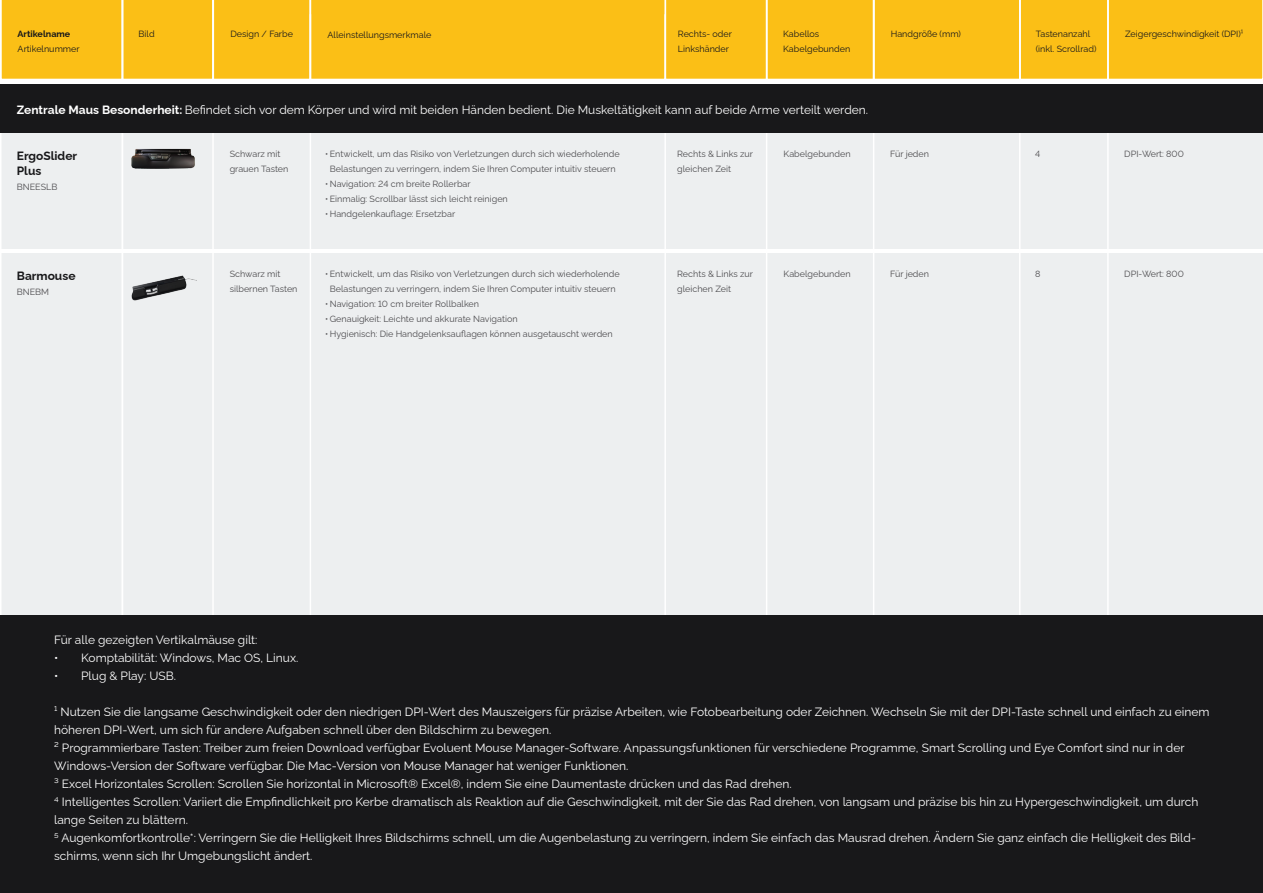
<style>
.page{position:relative;width:1263px;height:893px;background:#fff}
.page>*{position:absolute;margin:0;border:0;box-sizing:border-box;transform-origin:0 0}
.t1{font:12px/18px "Raleway";color:#fff}
.t2{font:700 12px/15px "Raleway";color:#18181a}
.t3{font:9px/15px "Raleway";color:#4d4c4f}
.t4{font:9px/15px "Raleway";color:#18181a}
.t5{font:700 9px "Raleway";color:#18181a}
.s1{font-weight:700}
</style>
<div class="page">
<div style="left:1108px;top:0;width:155px;height:79px;background:#fbbf16"></div>
<div style="left:1107px;top:0;width:156px;height:80px;border:2px solid #fff"></div>
<div style="left:665px;top:0;width:102px;height:79px;background:#fbbf16"></div>
<div style="left:310px;top:0;width:355px;height:79px;background:#fbbf16"></div>
<div style="left:874px;top:0;width:145px;height:79px;background:#fbbf16"></div>
<div style="left:214px;top:0;width:97px;height:79px;background:#fbbf16"></div>
<div style="left:0;top:133px;width:1263px;height:116px;background:#edeff0"></div>
<div style="left:0;top:253px;width:1263px;height:364px;background:#edeff0"></div>
<svg style="left:0;top:0;width:122px;height:616px"></svg>
<svg style="left:1019px;top:0;width:90px;height:616px"></svg>
<svg style="left:766px;top:0;width:108px;height:616px"></svg>
<svg style="left:310px;top:13px;width:356px;height:603px"></svg>
<svg style="left:122px;top:0;width:92px;height:616px"></svg>
<div style="left:0;top:616px;width:1263px;height:277px;background:#18181a"></div>
<div style="left:0;top:84px;width:1263px;height:49px;background:#18181a"></div>
<p class="t5" style="left:18px;top:26px;width:54px">Artikelname</p>
<p class="t4" style="left:18px;top:40px;width:64px">Artikelnummer</p>
<p class="t4" style="left:139px;top:25px;width:18px">Bild</p>
<p class="t4" style="left:230px;top:25px;width:64px">Design / Farbe</p>
<p class="t4" style="left:328px;top:27px;width:105px">Alleinstellungsmerkmale</p>
<p class="t4" style="left:678px;top:25px;width:56px">Rechts- oder<br>Linkshänder</p>
<p class="t4" style="left:783px;top:25px;width:69px">Kabellos<br>Kabelgebunden</p>
<p class="t4" style="left:891px;top:25px;width:72px">Handgröße (mm)</p>
<p class="t4" style="left:1036px;top:25px;width:62px">Tastenanzahl (inkl. Scrollrad)</p>
<p class="t4" style="left:1125px;top:25px;width:120px">Zeigergeschwindigkeit (DPI)¹</p>
<p class="t1" style="left:17px;top:99px;width:853px"><span class="s1">Zentrale Maus Besonderheit:</span> Befindet sich vor dem Körper und wird mit beiden Händen bedient. Die Muskeltätigkeit kann auf beide Arme verteilt werden.</p>
<p class="t2" style="left:17px;top:147px;width:62px">ErgoSlider<br>Plus</p>
<p class="t3" style="left:17px;top:178px;width:42px">BNEESLB</p>
<p class="t3" style="left:230px;top:145px;width:60px">Schwarz mit grauen Tasten</p>
<p class="t3" style="left:325px;top:145px;width:296px;text-align:center">•Entwickelt, um das Risiko von Verletzungen durch sich wiederholende<br>Belastungen zu verringern, indem Sie Ihren Computer intuitiv steuern</p>
<p class="t3" style="left:325px;top:175px;width:147px">•Navigation: 24 cm breite Rollerbar</p>
<p class="t3" style="left:325px;top:190px;width:184px">•Einmalig: Scrollbar lässt sich leicht reinigen</p>
<p class="t3" style="left:325px;top:205px;width:131px">• Handgelenkauflage: Ersetzbar</p>
<p class="t3" style="left:677px;top:145px;width:77px">Rechts &amp; Links zur gleichen Zeit</p>
<p class="t3" style="left:783px;top:145px;width:69px">Kabelgebunden</p>
<p class="t3" style="left:890px;top:145px;width:41px">Für jeden</p>
<p class="t3" style="left:1035px;top:145px;width:7px">4</p>
<p class="t3" style="left:1124px;top:145px;width:61px">DPI-Wert: 800</p>
<p class="t2" style="left:17px;top:267px;width:60px">Barmouse</p>
<p class="t3" style="left:17px;top:284px;width:34px">BNEBM</p>
<p class="t3" style="left:230px;top:266px;width:69px">Schwarz mit silbernen Tasten</p>
<p class="t3" style="left:325px;top:266px;width:296px;text-align:center">•Entwickelt, um das Risiko von Verletzungen durch sich wiederholende<br>Belastungen zu verringern, indem Sie Ihren Computer intuitiv steuern</p>
<p class="t3" style="left:325px;top:296px;width:155px">•Navigation: 10 cm breiter Rollbalken</p>
<p class="t3" style="left:325px;top:311px;width:194px">• Genauigkeit: Leichte und akkurate Navigation</p>
<p class="t3" style="left:325px;top:326px;width:289px">• Hygienisch: Die Handgelenksauflagen können ausgetauscht werden</p>
<p class="t3" style="left:677px;top:266px;width:77px">Rechts &amp; Links zur gleichen Zeit</p>
<p class="t3" style="left:783px;top:266px;width:69px">Kabelgebunden</p>
<p class="t3" style="left:890px;top:266px;width:41px">Für jeden</p>
<p class="t3" style="left:1035px;top:266px;width:7px">8</p>
<p class="t3" style="left:1124px;top:266px;width:61px">DPI-Wert: 800</p>
<p class="t1" style="left:54px;top:629px;width:205px">Für alle gezeigten Vertikalmäuse gilt:</p>
<p class="t1" style="left:54px;top:647px;width:246px">• Komptabilität: Windows, Mac OS, Linux.</p>
<p class="t1" style="left:54px;top:665px;width:123px">• Plug &amp; Play: USB.</p>
<p class="t1" style="left:54px;top:701px;width:1157px">¹ Nutzen Sie die langsame Geschwindigkeit oder den niedrigen DPI-Wert des Mauszeigers für präzise Arbeiten, wie Fotobearbeitung oder Zeichnen. Wechseln Sie mit der DPI-Taste schnell und einfach zu einem höheren DPI-Wert, um sich für andere Aufgaben schnell über den Bildschirm zu bewegen.<br>² Programmierbare Tasten: Treiber zum freien Download verfügbar Evoluent Mouse Manager-Software. Anpassungsfunktionen für verschiedene Programme, Smart Scrolling und Eye Comfort sind nur in der Windows-Version der Software verfügbar. Die Mac-Version von Mouse Manager hat weniger Funktionen.<br>³ Excel Horizontales Scrollen: Scrollen Sie horizontal in Microsoft® Excel®, indem Sie eine Daumentaste drücken und das Rad drehen.<br>4 Intelligentes Scrollen: Variiert die Empfindlichkeit pro Kerbe dramatisch als Reaktion auf die Geschwindigkeit, mit der Sie das Rad drehen, von langsam und präzise bis hin zu Hypergeschwindigkeit, um durch lange Seiten zu blättern.<br>5 Augenkomfortkontrolle*: Verringern Sie die Helligkeit Ihres Bildschirms schnell, um die Augenbelastung zu verringern, indem Sie einfach das Mausrad drehen. Ändern Sie ganz einfach die Helligkeit des Bild&shy;schirms, wenn sich Ihr Umgebungslicht ändert.</p>
</div>
